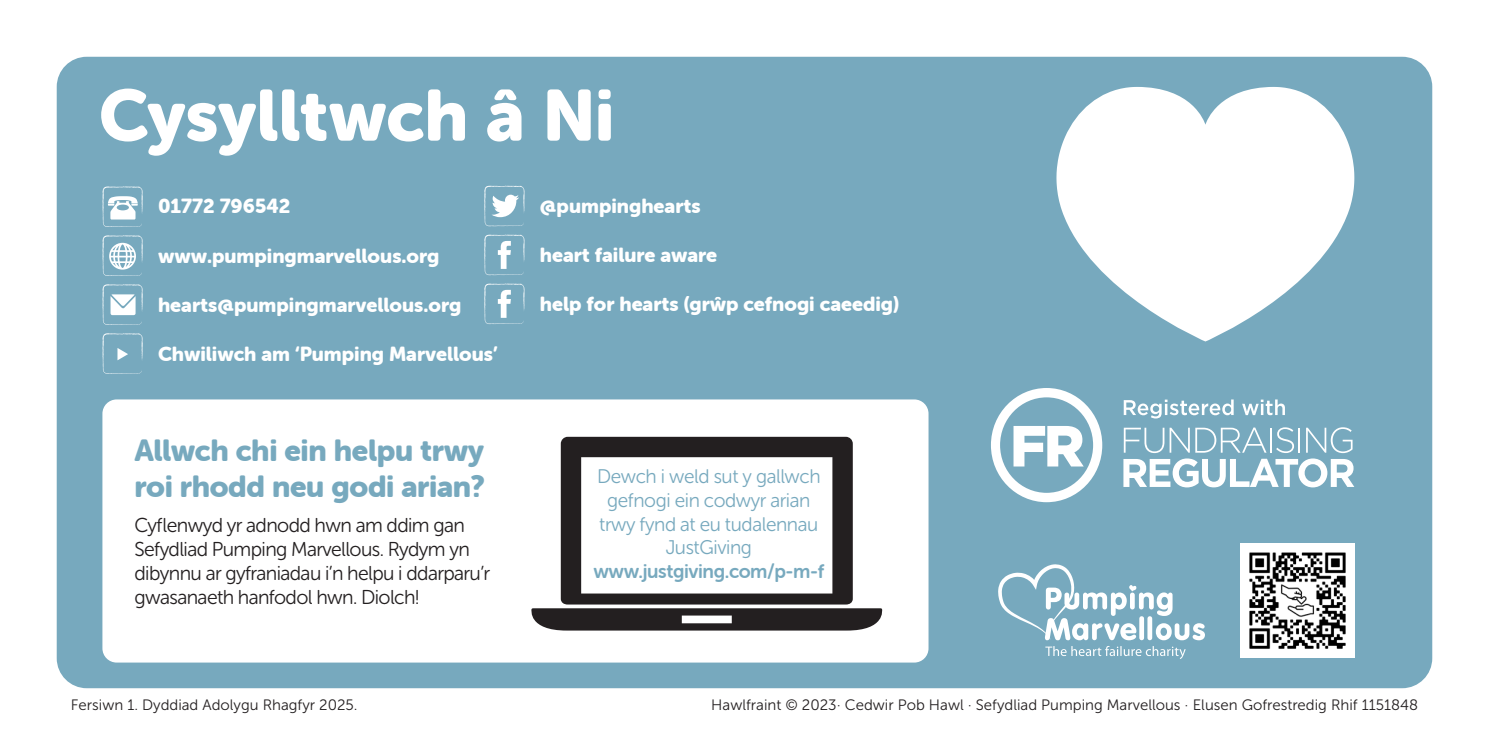
<style>
.page{position:relative;width:1489px;height:745px;background:#fff}
.page>*{position:absolute;margin:0;border:0;box-sizing:border-box;transform-origin:0 0}
.t1{font:71.5px "Museo Sans Rounded 900";color:#fff}
.t2{font:30px/36px "Museo Sans Rounded 900";letter-spacing:-.01em;color:#77a9be}
.t3{font:20px "Museo Sans Rounded 900";color:#fff}
.t4{font:20px/24px "Museo Sans Rounded 300";letter-spacing:-.03em;color:#231f20}
.t5{font:19.5px/24px "Museo Sans Rounded 300";letter-spacing:-.02em;color:#77a9be;text-align:center}
.t6{font:19.5px "Museo Sans Rounded 700";letter-spacing:-.02em;color:#77a9be}
.t7{font:15px "Museo Sans 300";color:#231f20}
</style>
<div class="page">
<div style="left:57px;top:57px;width:1374px;height:630px;background:#77a9be;border-radius:30px"></div>
<svg style="left:998px;top:564px;width:206px;height:94px"></svg>
<img style="left:1240px;top:543px;width:114px;height:114px">
<svg style="left:102px;top:284px;width:41px;height:40px"></svg>
<svg style="left:484px;top:234px;width:40px;height:41px"></svg>
<svg style="left:102px;top:235px;width:41px;height:41px"></svg>
<svg style="left:484px;top:185px;width:40px;height:41px"></svg>
<svg style="left:102px;top:186px;width:41px;height:41px"></svg>
<svg style="left:1056px;top:87px;width:298px;height:254px;fill:#fff"></svg>
<svg style="left:484px;top:283px;width:40px;height:41px"></svg>
<svg style="left:102px;top:333px;width:41px;height:40px"></svg>
<svg style="left:991px;top:388px;width:111px;height:114px"></svg>
<svg style="left:1123px;top:427px;width:231px;height:60px"></svg>
<svg style="left:1123px;top:399px;width:110px;height:19px"></svg>
<svg style="left:1242px;top:399px;width:42px;height:16px"></svg>
<div style="left:102px;top:399px;width:826px;height:263px;background:#fff;border-radius:14px"></div>
<svg style="left:531px;top:608px;width:352px;height:22px;background:#383435"></svg>
<svg style="left:560px;top:436px;width:292px;height:168px"></svg>
<h1 class="t1" style="left:99px;top:75px;width:517px">Cysylltwch â Ni</h1>
<p class="t3" style="left:158px;top:194px;width:134px">01772 796542</p>
<p class="t3" style="left:540px;top:195px;width:162px">@pumpinghearts</p>
<p class="t3" style="left:158px;top:244px;width:283px">www.pumpingmarvellous.org</p>
<p class="t3" style="left:540px;top:243px;width:179px">heart failure aware</p>
<p class="t3" style="left:158px;top:293px;width:305px">hearts@pumpingmarvellous.org</p>
<p class="t3" style="left:158px;top:342px;width:341px">Chwiliwch am ‘Pumping Marvellous’</p>
<h2 class="t2" style="left:134px;top:432px;width:352px">Allwch chi ein helpu trwy roi rhodd neu godi arian?</h2>
<p class="t4" style="left:134px;top:512px;width:357px">Cyflenwyd yr adnodd hwn am ddim gan Sefydliad Pumping Marvellous. Rydym yn dibynnu ar gyfraniadau i’n helpu i ddarparu’r gwasanaeth hanfodol hwn. Diolch!</p>
<p class="t3" style="left:540px;top:292px;width:361px">help for hearts (grŵp cefnogi caeedig)</p>
<p class="t5" style="left:597px;top:464px;width:225px">Dewch i weld sut y gallwch gefnogi ein codwyr arian trwy fynd at eu tudalennau<br>JustGiving</p>
<p class="t6" style="left:593px;top:560px;width:232px">www.justgiving.com/p-m-f</p>
<p class="t7" style="left:71px;top:696px;width:288px">Fersiwn 1. Dyddiad Adolygu Rhagfyr 2025.</p>
<p class="t7" style="left:711px;top:696px;width:708px">Hawlfraint © 2023· Cedwir Pob Hawl · Sefydliad Pumping Marvellous · Elusen Gofrestredig Rhif 1151848</p>
</div>
